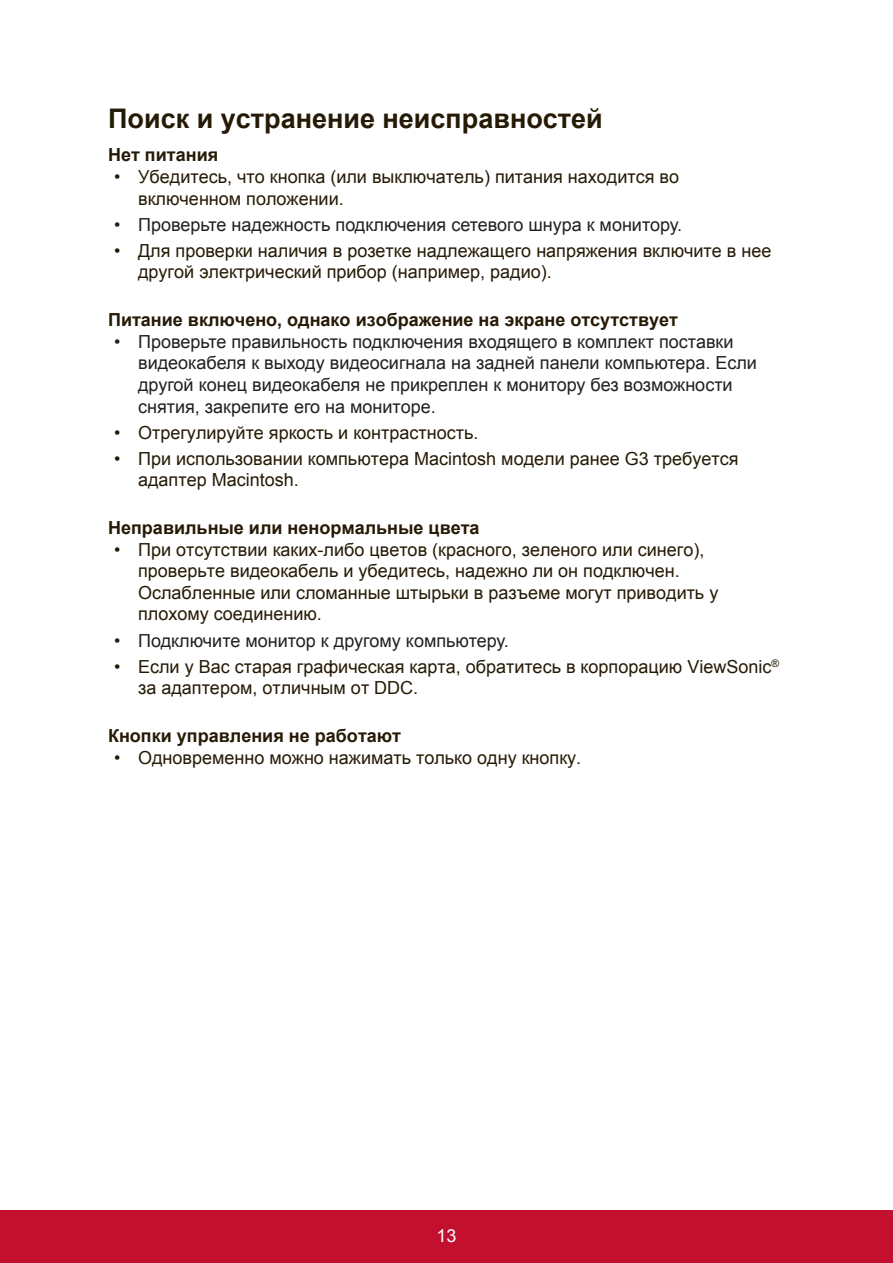
<style>
.page{position:relative;width:893px;height:1263px;background:#fff}
.page>*{position:absolute;margin:0;border:0;box-sizing:border-box;transform-origin:0 0}
.t1{font:700 27px "Arial";color:#251a05}
.t2{font:18px/21.6px "Arial";color:#251a05}
.t3{font:18px/21.6px "Arial";color:#231f20}
.t4{font:700 18px "Arial";color:#251a05}
.t5{font:18px "Arial";color:#fff}
</style>
<div class="page">
<div style="left:0;top:1210px;width:892px;height:53px;background:#c3102f"></div>
<h1 class="t1" style="left:108px;top:100px;width:496px">Поиск и устранение неисправностей</h1>
<p class="t4" style="left:108px;top:143px;width:112px">Нет питания</p>
<p class="t2" style="left:138px;top:166px;width:542px;text-indent:-24px">• Убедитесь, что кнопка (или выключатель) питания находится во включенном положении.</p>
<p class="t3" style="left:114px;top:214px;width:569px">• Проверьте надежность подключения сетевого шнура к монитору.</p>
<p class="t2" style="left:138px;top:240px;width:634px;text-indent:-24px">• Для проверки наличия в розетке надлежащего напряжения включите в нее другой электрический прибор (например, радио).</p>
<p class="t4" style="left:108px;top:308px;width:571px">Питание включено, однако изображение на экране отсутствует</p>
<p class="t3" style="left:138px;top:331px;width:620px;text-indent:-24px">• Проверьте правильность подключения входящего в комплект поставки видеокабеля к выходу видеосигнала на задней панели компьютера. Если другой конец видеокабеля не прикреплен к монитору без возможности снятия, закрепите его на мониторе.</p>
<p class="t2" style="left:114px;top:422px;width:365px">• Отрегулируйте яркость и контрастность.</p>
<p class="t2" style="left:138px;top:448px;width:601px;text-indent:-24px">• При использовании компьютера Macintosh модели ранее G3 требуется адаптер Macintosh.</p>
<p class="t4" style="left:108px;top:516px;width:373px">Неправильные или ненормальные цвета</p>
<p class="t2" style="left:138px;top:539px;width:581px;text-indent:-24px">• При отсутствии каких-либо цветов (красного, зеленого или синего), проверьте видеокабель и убедитесь, надежно ли он подключен.<br>Ослабленные или сломанные штырьки в разъеме могут приводить у плохому соединению.</p>
<p class="t3" style="left:114px;top:629px;width:396px">• Подключите монитор к другому компьютеру.</p>
<p class="t2" style="left:138px;top:656px;width:642px;text-indent:-24px">• Если у Вас старая графическая карта, обратитесь в корпорацию ViewSonic<sup>® </sup>за адаптером, отличным от DDC.</p>
<p class="t4" style="left:108px;top:723px;width:294px">Кнопки управления не работают</p>
<p class="t2" style="left:114px;top:746px;width:468px">• Одновременно можно нажимать только одну кнопку.</p>
<p class="t5" style="left:436px;top:1223px;width:22px">13</p>
</div>
